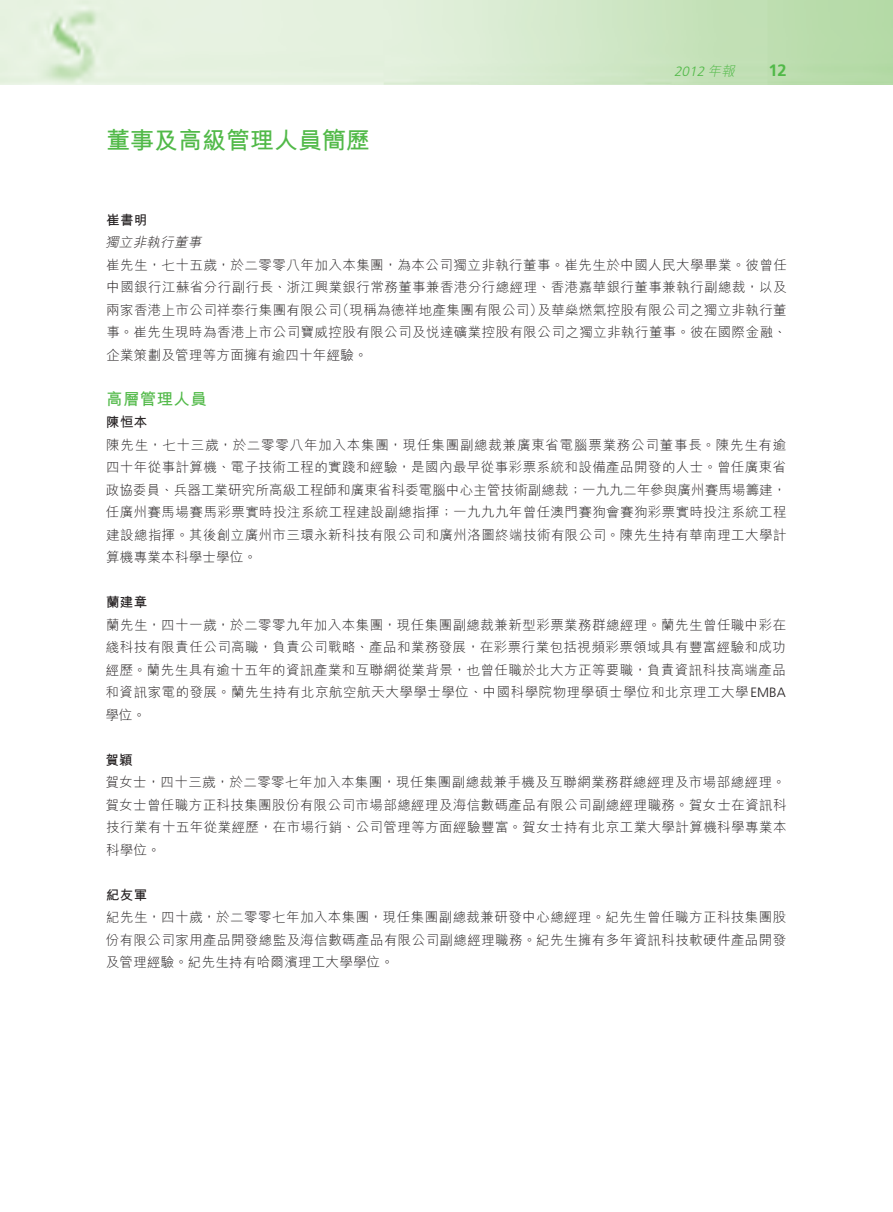
<style>
.page{position:relative;width:893px;height:1212px;background:#fff}
.page>*{position:absolute;margin:0;border:0;box-sizing:border-box;transform-origin:0 0}
.t1{font:700 24px "M Hei HK";color:#51b948}
.t2{font:700 16.5px "M Hei HK";letter-spacing:.02em;color:#51b948}
.t3{font:700 16.5px "Frutiger LT Std";color:#51b948}
.t4{font:300 13.5px/22.5px "M Hei HK";letter-spacing:.03em;color:#231f20;text-align:justify}
.t5{font:700 13.5px "M Hei HK";letter-spacing:.02em;color:#231f20}
.t6{font:italic 300 13.5px "M Hei HK";color:#231f20}
.t7{font:italic 300 13.5px "Frutiger LT Std";color:#51b948}
.s1{font-family:"M Hei HK"}
.s2{font-family:"Frutiger LT Std"}
</style>
<div class="page">
<h1 class="t1" style="left:106px;top:123px;width:265px">董事及高級管理人員簡歷</h1>
<p class="t7" style="left:674px;top:64px;width:65px">2012 <span class="s1">年報</span></p>
<p class="t3" style="left:768px;top:60px;width:20px">12</p>
<p class="t5" style="left:106px;top:210px;width:43px">崔書明</p>
<p class="t6" style="left:105px;top:235px;width:100px">獨立非執行董事</p>
<p class="t4" style="left:106px;top:253px;width:682px;text-align:right">崔先生，七十五歲，於二零零八年加入本集團，為本公司獨立非執行董事。崔先生於中國人民大學畢業。彼曾任中國銀行江蘇省分行副行長、浙江興業銀行常務董事兼香港分行總經理、香港嘉華銀行董事兼執行副總裁，以及及華燊燃氣控股有限公司之獨立非執行董</p>
<p class="t4" style="left:336px;top:298px;width:209px">（現稱為德祥地產集團有限公司）</p>
<p class="t4" style="left:106px;top:298px;width:682px;text-align:left">兩家香港上市公司祥泰行集團有限公司<br>事。崔先生現時為香港上市公司寶威控股有限公司及悅達礦業控股有限公司之獨立非執行董事。彼在國際金融、企業策劃及管理等方面擁有逾四十年經驗。</p>
<p class="t2" style="left:106px;top:387px;width:102px">高層管理人員</p>
<p class="t5" style="left:106px;top:412px;width:43px">陳恒本</p>
<p class="t4" style="left:106px;top:433px;width:682px">陳先生，七十三歲，於二零零八年加入本集團，現任集團副總裁兼廣東省電腦票業務公司董事長。陳先生有逾四十年從事計算機、電子技術工程的實踐和經驗，是國內最早從事彩票系統和設備產品開發的人士。曾任廣東省政協委員、兵器工業研究所高級工程師和廣東省科委電腦中心主管技術副總裁；一九九二年參與廣州賽馬場籌建，任廣州賽馬場賽馬彩票實時投注系統工程建設副總指揮；一九九九年曾任澳門賽狗會賽狗彩票實時投注系統工程建設總指揮。其後創立廣州市三環永新科技有限公司和廣州洛圖終端技術有限公司。陳先生持有華南理工大學計算機專業本科學士學位。</p>
<p class="t5" style="left:106px;top:592px;width:43px">蘭建章</p>
<p class="t4" style="left:105px;top:613px;width:682px">蘭先生，四十一歲，於二零零九年加入本集團，現任集團副總裁兼新型彩票業務群總經理。蘭先生曾任職中彩在綫科技有限責任公司高職，負責公司戰略、產品和業務發展，在彩票行業包括視頻彩票領域具有豐富經驗和成功經歷。蘭先生具有逾十五年的資訊產業和互聯網從業背景，也曾任職於北大方正等要職，負責資訊科技高端產品和資訊家電的發展。蘭先生持有北京航空航天大學學士學位、中國科學院物理學碩士學位和北京理工大學<span class="s2">EMBA</span>學位。</p>
<p class="t5" style="left:105px;top:750px;width:29px">賀穎</p>
<p class="t4" style="left:105px;top:771px;width:683px">賀女士，四十三歲，於二零零七年加入本集團，現任集團副總裁兼手機及互聯網業務群總經理及市場部總經理。賀女士曾任職方正科技集團股份有限公司市場部總經理及海信數碼產品有限公司副總經理職務。賀女士在資訊科技行業有十五年從業經歷，在市場行銷、公司管理等方面經驗豐富。賀女士持有北京工業大學計算機科學專業本科學位。</p>
<p class="t5" style="left:106px;top:885px;width:43px">紀友軍</p>
<p class="t4" style="left:106px;top:906px;width:682px">紀先生，四十歲，於二零零七年加入本集團，現任集團副總裁兼研發中心總經理。紀先生曾任職方正科技集團股份有限公司家用產品開發總監及海信數碼產品有限公司副總經理職務。紀先生擁有多年資訊科技軟硬件產品開發及管理經驗。紀先生持有哈爾濱理工大學學位。</p>
</div>
